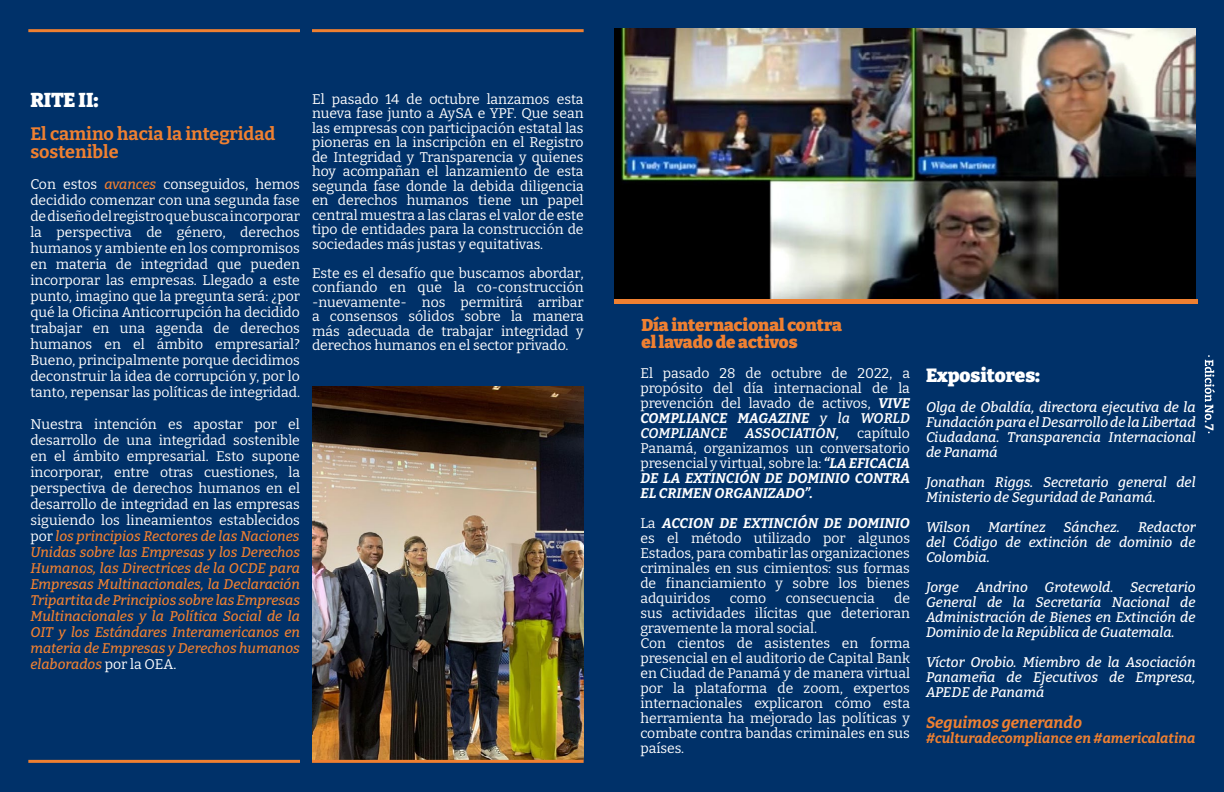
<style>
.page{position:relative;width:1224px;height:792px;background:#003169}
.page>*{position:absolute;margin:0;border:0;box-sizing:border-box;transform-origin:0 0}
.t1{font:900 20px "Bitter";letter-spacing:-.01em;color:#fff}
.t2{font:900 19px "Bitter";color:#fff}
.t3{font:700 18px/18px "Bitter";color:#ef8031}
.t4{font:900 17px/17px "Bitter";color:#ef8031}
.t5{font:italic 700 16px "Bitter";color:#ef8031}
.t6{font:14px/15px "Bitter";color:#fff;text-align:justify}
.t7{font:italic 500 14px/16px "Bitter";color:#ef8031;text-align:justify}
.t8{font:italic 500 14px/15px "Bitter";color:#fff;text-align:justify}
.t9{font:italic 700 14px "Bitter";color:#ef8031}
.t10{font:italic 600 14px "Bitter";color:#fff}
.t11{font:700 12px "Bitter";color:#fff}
.s1{font-weight:500;font-style:italic;color:#ef8031}
.s2{font-weight:400;font-style:normal;color:#fff}
.s3{font-weight:700;font-style:italic}
.s4{font-weight:500;font-style:italic}
.s5{font-weight:600;font-style:italic}
</style>
<div class="page">
<hr style="left:614px;top:299px;width:584px;height:4px;background:#ef8031">
<img style="left:312px;top:386px;width:272px;height:373px">
<img style="left:614px;top:28px;width:582px;height:270px">
<svg style="left:1205px;top:355px;width:10px;height:67px"></svg>
<hr style="left:28px;top:29px;width:272px;height:3px;background:#ef8031">
<hr style="left:312px;top:29px;width:272px;height:3px;background:#ef8031">
<hr style="left:28px;top:760px;width:272px;height:3px;background:#ef8031">
<hr style="left:312px;top:760px;width:272px;height:3px;background:#ef8031">
<h1 class="t1" style="left:30px;top:87px;width:70px">RITE II:</h1>
<p class="t3" style="left:30px;top:124px;width:247px">El camino hacia la integridad sostenible</p>
<p class="t6" style="left:30px;top:176px;width:271px;line-height:16px">Con estos <span class="s1">avances</span> conseguidos, hemos decidido comenzar con una segunda fase de diseño del registro que busca incorporar la perspectiva de género, derechos humanos y ambiente en los compromisos en materia de integridad que pueden incorporar las empresas. Llegado a este punto, imagino que la pregunta será: ¿por qué la Oficina Anticorrupción ha decidido trabajar en una agenda de derechos humanos en el ámbito empresarial?<br>Bueno, principalmente porque decidimos deconstruir la idea de corrupción y, por lo tanto, repensar las políticas de integridad.</p>
<p class="t7" style="left:30px;top:416px;width:271px"><span class="s2">Nuestra intención es apostar por el desarrollo de una integridad sostenible en el ámbito empresarial. Esto supone incorporar, entre otras cuestiones, la perspectiva de derechos humanos en el desarrollo de integridad en las empresas siguiendo los lineamientos establecidos por</span> los principios Rectores de las Naciones Unidas sobre las Empresas y los Derechos Humanos, las Directrices de la OCDE para Empresas Multinacionales, la Declaración Tripartita de Principios sobre las Empresas Multinacionales y la Política Social de la OIT y los Estándares Interamericanos en materia de Empresas y Derechos humanos elaborados <span class="s2">por la OEA.</span></p>
<p class="t6" style="left:312px;top:91px;width:273px;line-height:14.5px">El pasado 14 de octubre lanzamos esta nueva fase junto a AySA e YPF. Que sean las empresas con participación estatal las pioneras en la inscripción en el Registro de Integridad y Transparencia y quienes hoy acompañan el lanzamiento de esta segunda fase donde la debida diligencia en derechos humanos tiene un papel central muestra a las claras el valor de este tipo de entidades para la construcción de sociedades más justas y equitativas.</p>
<p class="t6" style="left:312px;top:265px;width:273px;line-height:14.5px">Este es el desafío que buscamos abordar, confiando en que la co-construcción -nuevamente- nos permitirá arribar a consensos sólidos sobre la manera más adecuada de trabajar integridad y derechos humanos en el sector privado.</p>
<p class="t4" style="left:641px;top:317px;width:202px">Día internacional contra el lavado de activos</p>
<p class="t6" style="left:640px;top:365px;width:271px">El pasado 28 de octubre de 2022, a propósito del día internacional de la prevención del lavado de activos, <span class="s3">VIVE COMPLIANCE MAGAZINE</span> <span class="s4">y la</span> <span class="s5">WORLD COMPLIANCE</span></p>
<p class="t6" style="left:640px;top:425px;width:271px;text-indent:217px">capítulo Panamá, organizamos un conversatorio presencial y virtual, sobre la: <span class="s3">“LA EFICACIA DE LA EXTINCIÓN DE DOMINIO CONTRA EL CRIMEN ORGANIZADO”.</span></p>
<p class="t6" style="left:640px;top:515px;width:271px">La <span class="s3">ACCION DE EXTINCIÓN DE DOMINIO </span>es el método utilizado por algunos Estados, para combatir las organizaciones criminales en sus cimientos: sus formas de financiamiento y sobre los bienes adquiridos</p>
<p class="t10" style="left:745px;top:424px;width:96px">ASSOCIATION,</p>
<p class="t6" style="left:640px;top:590px;width:271px;text-align:left;text-indent:254px">de sus actividades ilícitas que deterioran gravemente la moral social.<br>Con cientos de asistentes en forma presencial en el auditorio de Capital Bank en Ciudad de Panamá y de manera virtual por la plataforma de zoom, expertos internacionales explicaron cómo esta herramienta ha mejorado las políticas y combate contra bandas criminales en sus países.</p>
<p class="t6" style="left:730px;top:590px;width:38px">como</p>
<p class="t6" style="left:786px;top:590px;width:90px">consecuencia</p>
<h2 class="t2" style="left:926px;top:364px;width:116px">Expositores:</h2>
<p class="t8" style="left:926px;top:400px;width:271px">Olga de Obaldía, directora ejecutiva de la Fundación para el Desarrollo de la Libertad Ciudadana. Transparencia Internacional de Panamá</p>
<p class="t8" style="left:926px;top:475px;width:271px">Jonathan Riggs. Secretario general del<br>Ministerio de Seguridad de Panamá.</p>
<p class="t8" style="left:926px;top:520px;width:46px">Wilson</p>
<p class="t8" style="left:988px;top:520px;width:59px">Martínez</p>
<p class="t8" style="left:1064px;top:520px;width:58px">Sánchez.</p>
<p class="t8" style="left:926px;top:520px;width:271px;text-indent:212px">Redactor del Código de extinción de dominio de Colombia.</p>
<p class="t8" style="left:926px;top:580px;width:271px">Jorge Andrino Grotewold. Secretario General de la Secretaría Nacional de Administración de Bienes en Extinción de Dominio de la República de Guatemala.</p>
<p class="t8" style="left:926px;top:655px;width:271px">Víctor Orobio. Miembro de la Asociación Panameña de Ejecutivos de Empresa, APEDE de Panamá</p>
<p class="t5" style="left:926px;top:713px;width:157px">Seguimos generando</p>
<p class="t9" style="left:926px;top:730px;width:271px">#culturadecompliance en #americalatina</p>
<p class="t11" style="left:1217px;top:424px;width:8px;rotate:90deg">7</p>
</div>
